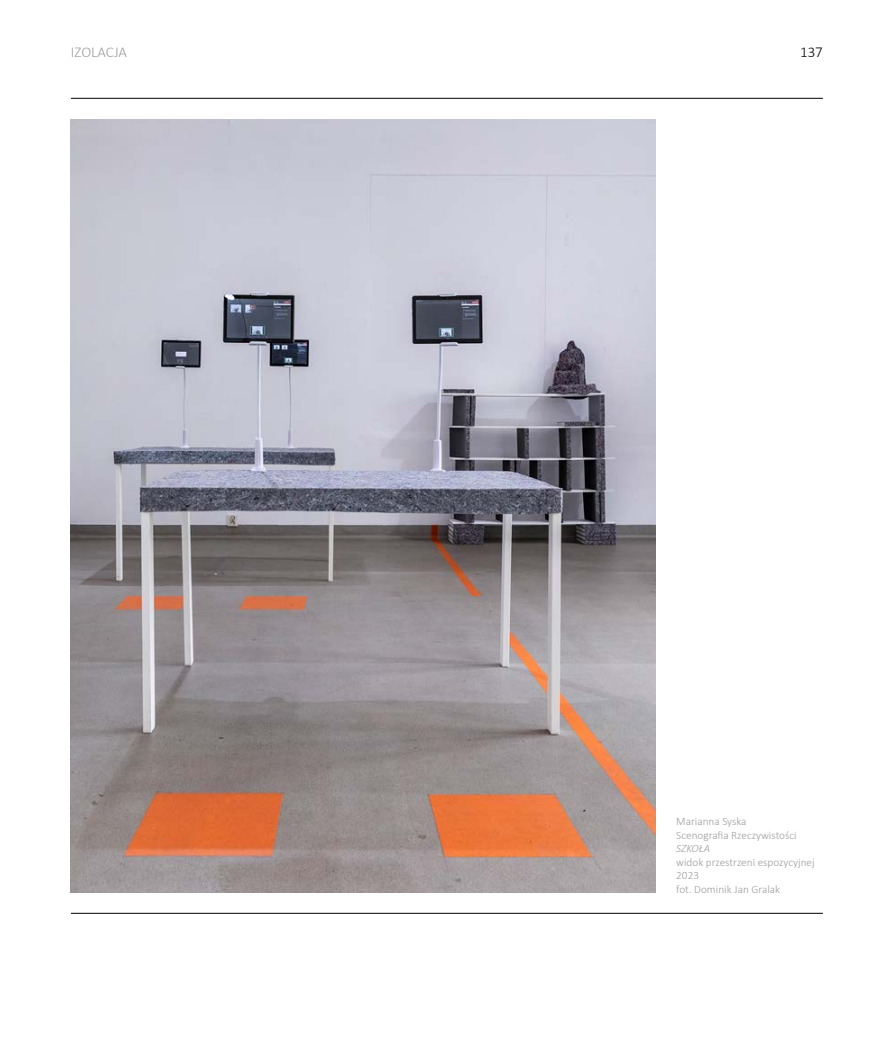
<style>
.page{position:relative;width:869px;height:1063px;background:#fff}
.page>*{position:absolute;margin:0;border:0;box-sizing:border-box;transform-origin:0 0}
.t1{font:300 15px "Calibri";color:#9d9d9c}
.t2{font:300 15px "Calibri";color:#000}
.t3{font:300 11.25px/13.5px "Calibri";color:#9d9d9c}
.t4{font:italic 300 11.25px "Calibri";color:#9d9d9c}
</style>
<div class="page">
<hr style="left:71px;top:98px;width:751px;height:1px;background:#000">
<hr style="left:71px;top:913px;width:751px;height:1px;background:#000">
<img style="left:71px;top:119px;width:583px;height:774px">
<h1 class="t1" style="left:71px;top:42px;width:57px">IZOLACJA</h1>
<h1 class="t2" style="left:799px;top:43px;width:24px">137</h1>
<p class="t3" style="left:676px;top:814px;width:122px">Marianna Syska<br>Scenografia Rzeczywistości</p>
<p class="t4" style="left:676px;top:841px;width:35px">SZKOŁA</p>
<p class="t3" style="left:676px;top:855px;width:140px">widok przestrzeni espozycyjnej<br>2023<br>fot. Dominik Jan Gralak</p>
</div>
